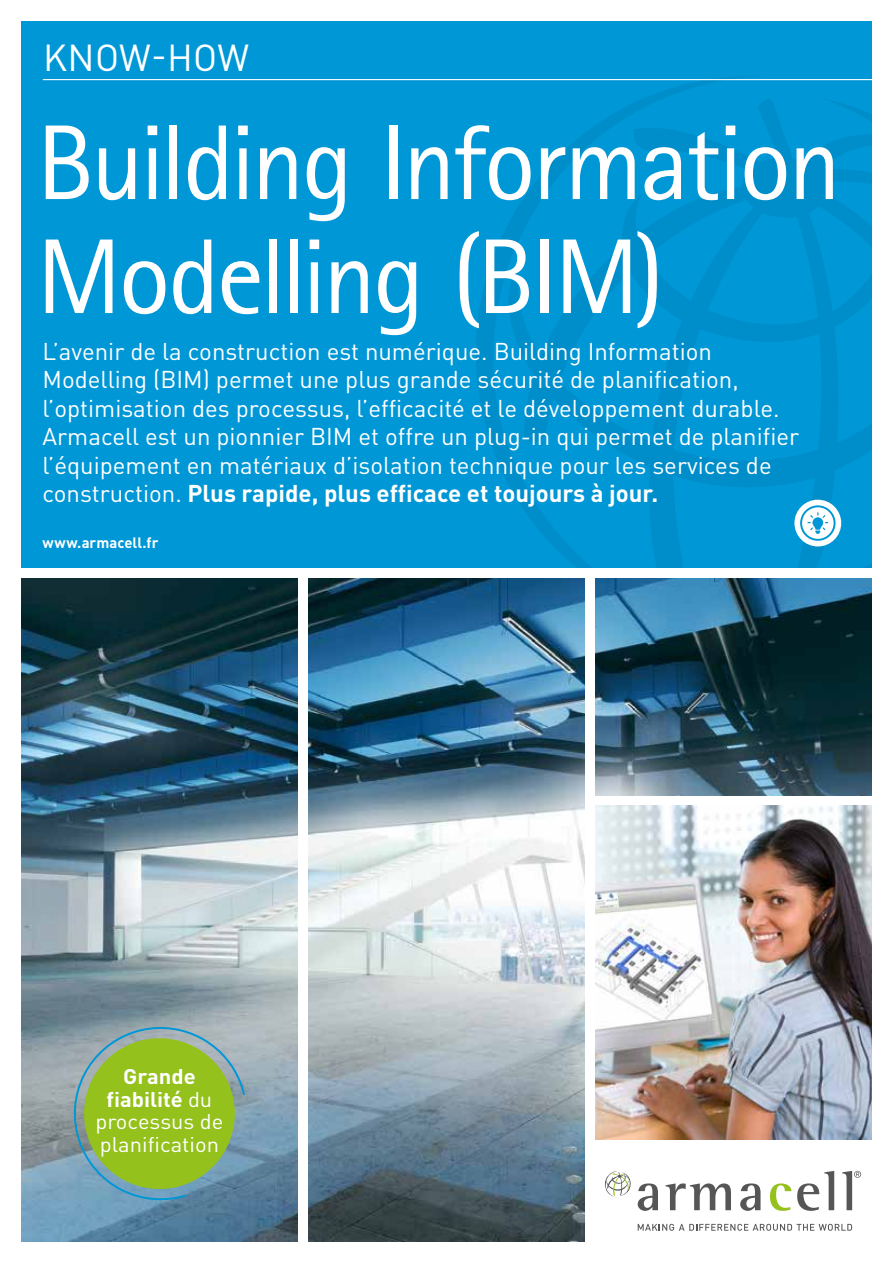
<style>
.page{position:relative;width:893px;height:1263px;background:#fff}
.page>*{position:absolute;margin:0;border:0;box-sizing:border-box;transform-origin:0 0}
.t1{font:106.5px/114px "Rotis Sans Serif Pro";letter-spacing:-.03em;color:#fff}
.t2{font:37.05px "DIN Pro";letter-spacing:.01em;color:#fff}
.t3{font:24px/28.5px "DIN Pro";color:#fff}
.t4{font:21px/22.6px "DIN Pro";color:#fff;text-align:center;scale:1.04 1}
.t5{font:700 14.85px "DIN Pro";color:#fff}
.s1{font-weight:700}
</style>
<div class="page">
<img style="left:308px;top:578px;width:277px;height:664px">
<img style="left:21px;top:578px;width:277px;height:664px">
<div style="left:21px;top:21px;width:851px;height:547px;background:#0097d7"></div>
<svg style="left:474px;top:76px;width:290px;height:382px"></svg>
<svg style="left:497px;top:96px;width:375px;height:472px"></svg>
<hr style="left:43px;top:79px;width:850px;height:1px;background:#fff">
<img style="left:595px;top:806px;width:277px;height:334px">
<svg style="left:638px;top:1183px;width:20px;height:28px"></svg>
<svg style="left:665px;top:1183px;width:66px;height:27px"></svg>
<svg style="left:740px;top:1183px;width:20px;height:28px"></svg>
<svg style="left:770px;top:1183px;width:21px;height:28px"></svg>
<svg style="left:797px;top:1171px;width:37px;height:40px"></svg>
<svg style="left:842px;top:1171px;width:19px;height:39px"></svg>
<svg style="left:605px;top:1171px;width:26px;height:26px"></svg>
<svg style="left:638px;top:1224px;width:214px;height:7px"></svg>
<img style="left:595px;top:578px;width:277px;height:217px">
<svg style="left:70px;top:1023px;width:176px;height:179px;background:#8cb35d"></svg>
<div style="left:794px;top:500px;width:47px;height:46px;background:#fff;border-radius:50%"></div>
<svg style="left:800px;top:505px;width:35px;height:36px"></svg>
<h2 class="t2" style="left:43px;top:28px;width:208px">KNOW-HOW</h2>
<h1 class="t1" style="left:37px;top:107px;width:806px">Building Information<br>Modelling (BIM)</h1>
<p class="t3" style="left:43px;top:334px;width:758px">L’avenir de la construction est numérique. Building Information Modelling (BIM) permet une plus grande sécurité de planification, l’optimisation des processus, l’efficacité et le développement durable.<br>Armacell est un pionnier BIM et offre un plug-in qui permet de planifier l’équipement en matériaux d’isolation technique pour les services de construction. <span class="s1">Plus rapide, plus efficace et toujours à jour.</span></p>
<p class="t5" style="left:43px;top:530px;width:117px">www.armacell.fr</p>
<p class="t4" style="left:95px;top:1063px;width:125px"><span class="s1">Grande fiabilité</span> du processus de planification</p>
</div>
